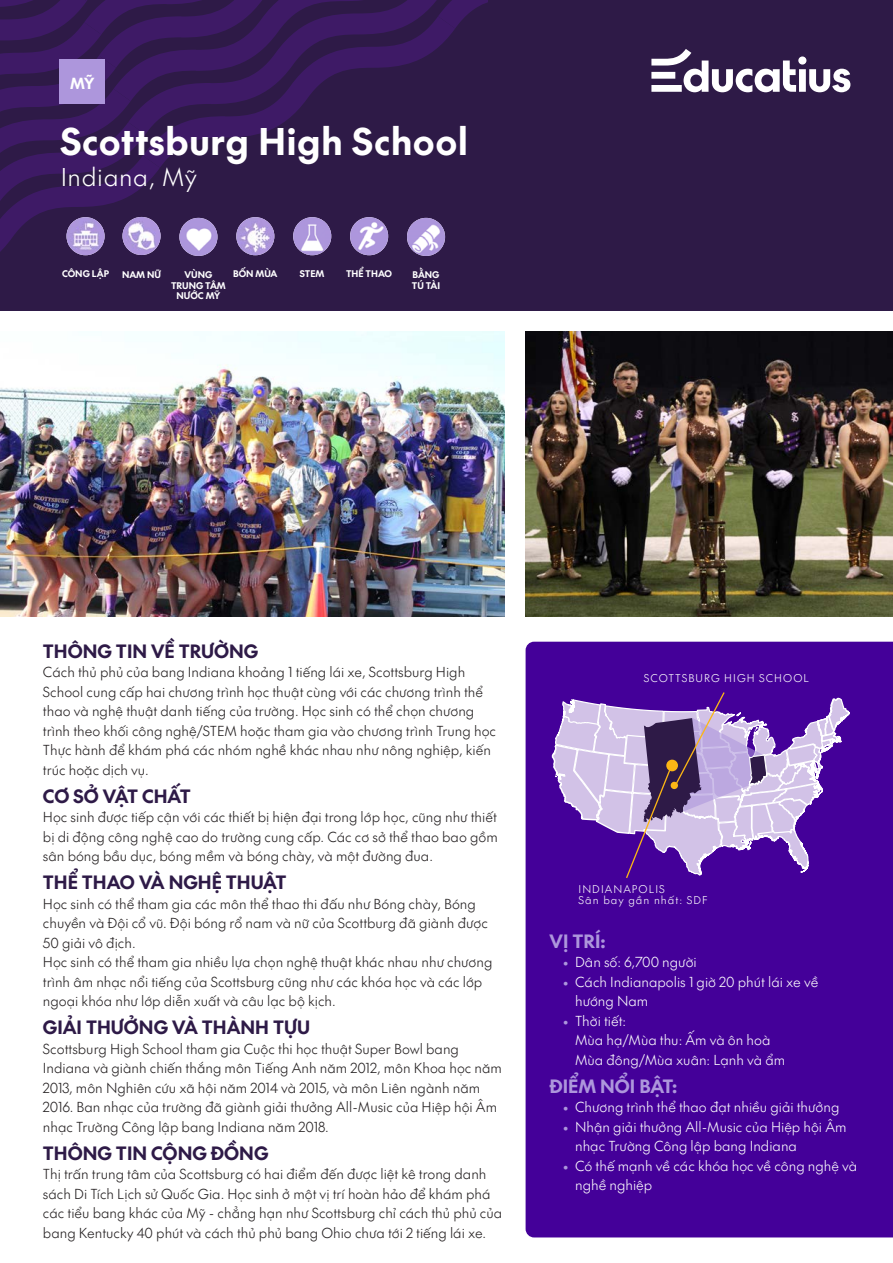
<style>
.page{position:relative;width:893px;height:1263px;background:#fff}
.page>*{position:absolute;margin:0;border:0;box-sizing:border-box;transform-origin:0 0}
.t1{font:36px "SVN The Future Bold";letter-spacing:.025em;color:#fff}
.t2{font:24px "SVN The Future Light";letter-spacing:.025em;color:#fff}
.School_profile{font:18px "SVN The Future Bold";color:#2e1a47}
.Small_title_1{font:18px "SVN The Future Bold";color:#ad96dc}
.t3{font:15px "SVN The Future Bold";color:#fff}
.School_profile-2{font:13.5px/19.5px "SVN The Future Light";color:#231f20}
.t4{font:13.5px/19.5px "SVN The Future Light";color:#fff}
.t5{font:10.5px "SVN The Future Light";letter-spacing:.1em;color:#fff}
.t6{font:9px "SVN The Future Bold";color:#fff}
.s1{font-family:"The Future";font-weight:300;color:#ad96dc}
</style>
<div class="page">
<div style="left:0;top:0;width:893px;height:310px;background:#2e1a47"></div>
<svg style="left:0;top:0;width:487px;height:256px"></svg>
<img style="left:67px;top:217px;width:38px;height:38px;border-radius:19px">
<img style="left:0;top:332px;width:504px;height:285px">
<img style="left:526px;top:332px;width:367px;height:285px">
<div style="left:60px;top:60px;width:45px;height:44px;background:#ad96dc"></div>
<div style="left:526px;top:642px;width:367px;height:595px;background:#409"></div>
<svg style="left:651px;top:49px;width:199px;height:43px"></svg>
<img style="left:122px;top:217px;width:39px;height:38px;border-radius:19px">
<img style="left:179px;top:218px;width:38px;height:38px;border-radius:19px">
<svg style="left:550px;top:691px;width:301px;height:204px;background:#855db6"></svg>
<img style="left:236px;top:217px;width:38px;height:38px;border-radius:19px">
<img style="left:293px;top:217px;width:38px;height:38px;border-radius:19px">
<img style="left:350px;top:217px;width:38px;height:38px;border-radius:19px">
<img style="left:407px;top:218px;width:38px;height:38px;border-radius:19px">
<p class="t3" style="left:70px;top:71px;width:26px">MỸ</p>
<p class="t1" style="left:61px;top:112px;width:408px">Scottsburg High School</p>
<p class="t2" style="left:61px;top:159px;width:138px">Indiana, Mỹ</p>
<p class="t6" style="left:62px;top:267px;width:48px">CÔNG LẬP</p>
<p class="t6" style="left:122px;top:267px;width:41px">NAM NỮ</p>
<p class="t6" style="left:184px;top:267px;width:29px">VÙNG</p>
<p class="t6" style="left:171px;top:278px;width:56px">TRUNG TÂM</p>
<p class="t6" style="left:176px;top:288px;width:45px">NƯỚC MỸ</p>
<p class="t6" style="left:233px;top:267px;width:46px">BỐN MÙA</p>
<p class="t6" style="left:300px;top:267px;width:26px">STEM</p>
<p class="t6" style="left:346px;top:267px;width:48px">THỂ THAO</p>
<p class="t6" style="left:413px;top:267px;width:28px">BẰNG</p>
<p class="t6" style="left:412px;top:278px;width:30px">TÚ TÀI</p>
<p class="School_profile" style="left:43px;top:637px;width:217px">THÔNG TIN VỀ TRƯỜNG</p>
<p class="School_profile-2" style="left:43px;top:662px;width:455px">Cách thủ phủ của bang Indiana khoảng 1 tiếng lái xe, Scottsburg High School cung cấp hai chương trình học thuật cùng với các chương trình thể thao và nghệ thuật danh tiếng của trường. Học sinh có thể chọn chương trình theo khối công nghệ/STEM hoặc tham gia vào chương trình Trung học Thực hành để khám phá các nhóm nghề khác nhau như nông nghiệp, kiến trúc hoặc dịch vụ.</p>
<p class="School_profile" style="left:43px;top:782px;width:149px">CƠ SỞ VẬT CHẤT</p>
<p class="School_profile-2" style="left:43px;top:807px;width:456px;text-align:justify">Học sinh được tiếp cận với các thiết bị hiện đại trong lớp học, cũng như thiết bị di động công nghệ cao do trường cung cấp. Các cơ sở thể thao bao gồm sân bóng bầu dục, bóng mềm và bóng chày, và một đường đua.</p>
<p class="School_profile" style="left:43px;top:868px;width:245px">THỂ THAO VÀ NGHỆ THUẬT</p>
<p class="School_profile-2" style="left:43px;top:893px;width:446px">Học sinh có thể tham gia các môn thể thao thi đấu như Bóng chày, Bóng chuyền và Đội cổ vũ. Đội bóng rổ nam và nữ của Scottburg đã giành được<br>50 giải vô địch.</p>
<p class="School_profile-2" style="left:43px;top:952px;width:451px">Học sinh có thể tham gia nhiều lựa chọn nghệ thuật khác nhau như chương trình âm nhạc nổi tiếng của Scottsburg cũng như các khóa học và các lớp ngoại khóa như lớp diễn xuất và câu lạc bộ kịch.</p>
<p class="School_profile" style="left:43px;top:1013px;width:269px">GIẢI THƯỞNG VÀ THÀNH TỰU</p>
<p class="School_profile-2" style="left:43px;top:1038px;width:461px">Scottsburg High School tham gia Cuộc thi học thuật Super Bowl bang Indiana và giành chiến thắng môn Tiếng Anh năm 2012, môn Khoa học năm 2013, môn Nghiên cứu xã hội năm 2014 và 2015, và môn Liên ngành năm 2016. Ban nhạc của trường đã giành giải thưởng All-Music của Hiệp hội Âm nhạc Trường Công lập bang Indiana năm 2018.</p>
<p class="School_profile" style="left:43px;top:1139px;width:227px">THÔNG TIN CỘNG ĐỒNG</p>
<p class="School_profile-2" style="left:43px;top:1164px;width:461px">Thị trấn trung tâm của Scottsburg có hai điểm đến được liệt kê trong danh sách Di Tích Lịch sử Quốc Gia. Học sinh ở một vị trí hoàn hảo để khám phá các tiểu bang khác của Mỹ - chẳng hạn như Scottsburg chỉ cách thủ phủ của bang Kentucky 40 phút và cách thủ phủ bang Ohio chưa tới 2 tiếng lái xe.</p>
<p class="t5" style="left:644px;top:670px;width:167px">SCOTTSBURG HIGH SCHOOL</p>
<p class="t5" style="left:578px;top:881px;width:88px">INDIANAPOLIS</p>
<p class="t5" style="left:578px;top:892px;width:131px">Sân bay gần nhất: SDF</p>
<p class="Small_title_1" style="left:550px;top:926px;width:58px">VỊ TRÍ:</p>
<p class="t4" style="left:562px;top:951px;width:136px"><span class="s1">•</span> Dân số: 6,700 người</p>
<p class="t4" style="left:575px;top:971px;width:245px;text-indent:-13px"><span class="s1">•</span> Cách Indianapolis 1 giờ 20 phút lái xe về hướng Nam</p>
<p class="t4" style="left:575px;top:1010px;width:212px;text-indent:-13px"><span class="s1">•</span> Thời tiết:<br>Mùa hạ/Mùa thu: Ấm và ôn hoà<br>Mùa đông/Mùa xuân: Lạnh và ẩm</p>
<p class="Small_title_1" style="left:550px;top:1071px;width:129px">ĐIỂM NỔI BẬT:</p>
<p class="t4" style="left:562px;top:1096px;width:279px"><span class="s1">•</span> Chương trình thể thao đạt nhiều giải thưởng</p>
<p class="t4" style="left:575px;top:1116px;width:273px;text-indent:-13px"><span class="s1">•</span> Nhận giải thưởng All-Music của Hiệp hội Âm nhạc Trường Công lập bang Indiana</p>
<p class="t4" style="left:575px;top:1155px;width:284px;text-indent:-13px"><span class="s1">•</span> Có thế mạnh về các khóa học về công nghệ và nghề nghiệp</p>
</div>
